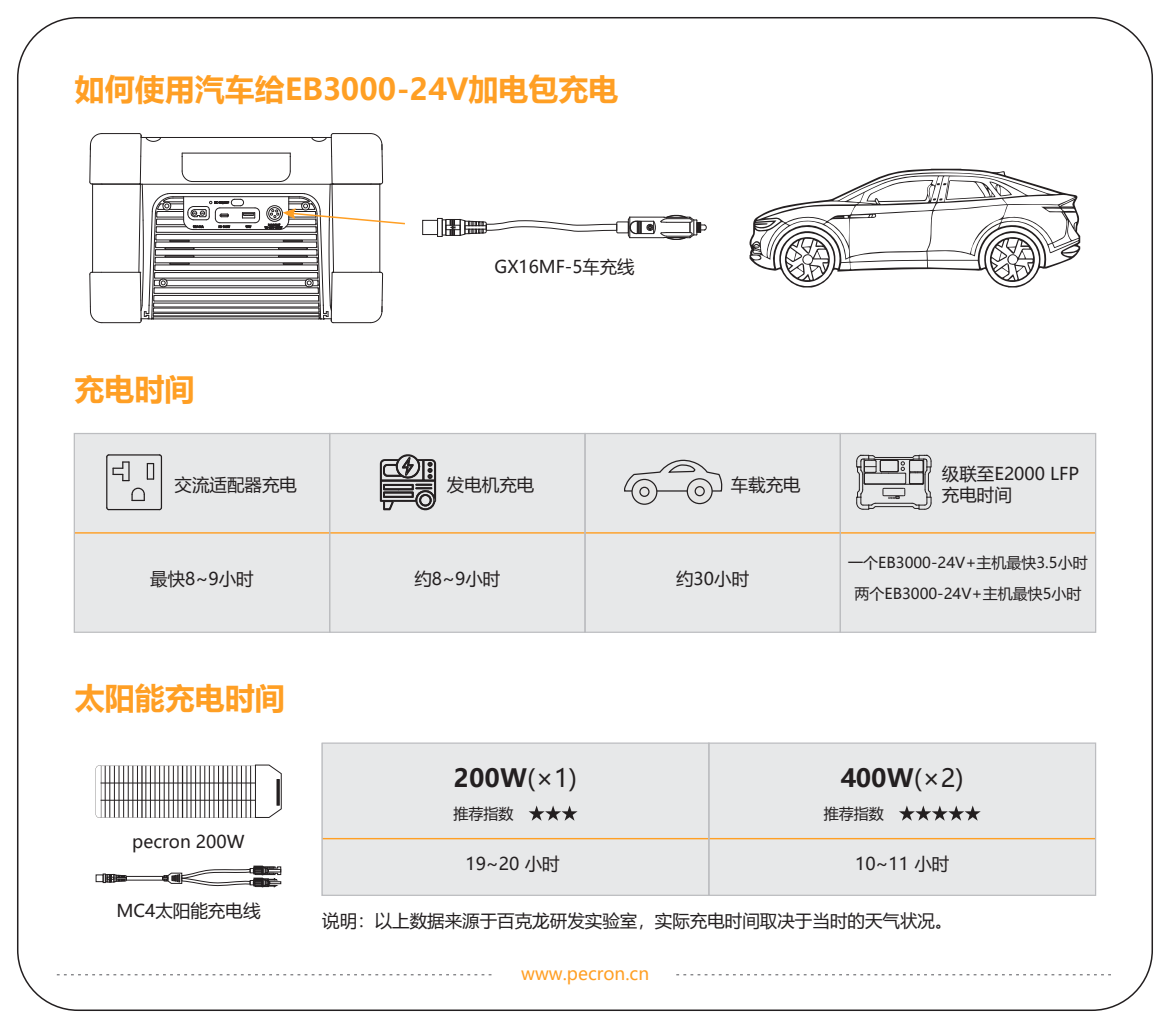
<style>
.page{position:relative;width:1170px;height:1028px;background:#fff}
.page>*{position:absolute;margin:0;border:0;box-sizing:border-box;transform-origin:0 0}
.t1{font:700 30.25px "Microsoft Ya Hei";color:#ff9f24}
.t2{font:700 30px "Microsoft Ya Hei";color:#ff9f24}
.t3{font:700 25px "Microsoft Ya Hei";color:#231f20}
.t4{font:17.5px "Microsoft Ya Hei";color:#231f20}
.t5{font:17.5px "Microsoft Ya Hei";color:#ff9f24}
.t6{font:15px/31px "Microsoft Ya Hei";color:#231f20;text-align:center}
.t7{font:2.75px "Impact";color:#231f20;scale:.96 1}
.s1{font-weight:400}
</style>
<div class="page">
<svg style="left:57px;top:974px;width:435px;height:1px"></svg>
<svg style="left:676px;top:974px;width:435px;height:1px"></svg>
<div style="left:321px;top:743px;width:774px;height:152px;background:#e7e8e9"></div>
<hr style="left:322px;top:838px;width:773px;height:1px;background:#ff9f24">
<div style="left:126px;top:876px;width:37px;height:4px;border:1px solid #231f20"></div>
<svg style="left:103px;top:874px;width:24px;height:8px"></svg>
<svg style="left:162px;top:865px;width:119px;height:22px"></svg>
<svg style="left:96px;top:764px;width:185px;height:54px"></svg>
<hr style="left:277px;top:779px;width:2px;height:26px;background:#231f20">
<svg style="left:528px;top:805px;width:49px;height:15px"></svg>
<svg style="left:899px;top:805px;width:81px;height:15px"></svg>
<div style="left:321px;top:742px;width:388px;height:154px;border:1px solid #bcbdc0"></div>
<div style="left:708px;top:742px;width:388px;height:154px;border:1px solid #bcbdc0"></div>
<hr style="left:102px;top:133px;width:37px;height:1px;background:#231f20">
<hr style="left:89px;top:156px;width:2px;height:26px;background:#231f20">
<hr style="left:101px;top:183px;width:39px;height:1px;background:#231f20">
<hr style="left:92px;top:184px;width:1px;height:88px;background:#231f20">
<hr style="left:102px;top:184px;width:38px;height:1px;background:#231f20">
<hr style="left:102px;top:322px;width:37px;height:1px;background:#231f20">
<hr style="left:89px;top:274px;width:2px;height:32px;background:#231f20">
<hr style="left:101px;top:272px;width:39px;height:1px;background:#231f20">
<svg style="left:90px;top:133px;width:12px;height:23px"></svg>
<svg style="left:89px;top:181px;width:13px;height:4px"></svg>
<svg style="left:90px;top:306px;width:12px;height:17px"></svg>
<svg style="left:89px;top:272px;width:12px;height:3px"></svg>
<svg style="left:749px;top:169px;width:331px;height:118px"></svg>
<svg style="left:138px;top:133px;width:267px;height:190px"></svg>
<div style="left:442px;top:220px;width:4px;height:15px;border:1px solid #231f20"></div>
<div style="left:445px;top:225px;width:15px;height:5px;border:1px solid #231f20"></div>
<div style="left:422px;top:220px;width:16px;height:15px;border:1px solid #231f20"></div>
<div style="left:437px;top:218px;width:5px;height:19px;border:1px solid #231f20"></div>
<div style="left:445px;top:219px;width:15px;height:17px;border:1px solid #231f20"></div>
<svg style="left:450px;top:214px;width:256px;height:26px"></svg>
<div style="left:74px;top:433px;width:1021px;height:199px;background:#e7e8e9"></div>
<hr style="left:74px;top:532px;width:1021px;height:1px;background:#ff9f24">
<svg style="left:379px;top:454px;width:57px;height:57px"></svg>
<div style="left:420px;top:495px;width:10px;height:10px;border:1px solid #242021;border-radius:50%"></div>
<svg style="left:624px;top:459px;width:98px;height:33px"></svg>
<svg style="left:687px;top:479px;width:25px;height:24px"></svg>
<div style="left:686px;top:478px;width:26px;height:26px;border:1px solid #242021;border-radius:50%"></div>
<div style="left:695px;top:486px;width:9px;height:9px;background:#e6e6e5;border-radius:50%"></div>
<div style="left:694px;top:486px;width:10px;height:10px;border:1px solid #242021;border-radius:50%"></div>
<div style="left:632px;top:479px;width:24px;height:25px;background:#e6e6e5;border-radius:50%"></div>
<div style="left:631px;top:479px;width:26px;height:26px;border:1px solid #242021;border-radius:50%"></div>
<div style="left:639px;top:486px;width:10px;height:11px;border:1px solid #242021;border-radius:50%"></div>
<div style="left:74px;top:433px;width:256px;height:200px;border:1px solid #bcbdc0"></div>
<div style="left:329px;top:433px;width:256px;height:200px;border:1px solid #bcbdc0"></div>
<div style="left:584px;top:433px;width:256px;height:200px;border:1px solid #bcbdc0"></div>
<div style="left:839px;top:433px;width:257px;height:200px;border:1px solid #bcbdc0"></div>
<hr style="left:161px;top:457px;width:1px;height:50px;background:#231f20">
<hr style="left:109px;top:509px;width:50px;height:1px;background:#231f20">
<hr style="left:106px;top:457px;width:1px;height:50px;background:#231f20">
<hr style="left:109px;top:454px;width:50px;height:1px;background:#231f20">
<svg style="left:131px;top:487px;width:14px;height:14px"></svg>
<svg style="left:147px;top:454px;width:16px;height:25px"></svg>
<svg style="left:158px;top:506px;width:5px;height:5px"></svg>
<svg style="left:106px;top:506px;width:4px;height:5px"></svg>
<svg style="left:106px;top:454px;width:24px;height:27px"></svg>
<svg style="left:856px;top:454px;width:75px;height:56px"></svg>
<h2 class="t2" style="left:75px;top:68px;width:545px">如何使用汽车给EB3000-24V加电包充电</h2>
<p class="t4" style="left:494px;top:255px;width:141px">GX16MF-5车充线</p>
<h1 class="t1" style="left:74px;top:368px;width:122px">充电时间</h1>
<p class="t4" style="left:174px;top:472px;width:124px">交流适配器充电</p>
<p class="t4" style="left:150px;top:566px;width:105px">最快8~9小时</p>
<p class="t4" style="left:447px;top:472px;width:89px">发电机充电</p>
<p class="t4" style="left:414px;top:566px;width:87px">约8~9小时</p>
<p class="t4" style="left:730px;top:472px;width:71px">车载充电</p>
<p class="t4" style="left:676px;top:566px;width:75px">约30小时</p>
<p class="t4" style="left:941px;top:462px;width:139px">级联至E2000 LFP</p>
<p class="t7" style="left:888px;top:495px;width:8px">E2000</p>
<p class="t4" style="left:941px;top:483px;width:71px">充电时间</p>
<p class="t6" style="left:848px;top:547px;width:241px">一个EB3000-24V+主机最快3.5小时两个EB3000-24V+主机最快5小时</p>
<h1 class="t1" style="left:75px;top:677px;width:211px">太阳能充电时间</h1>
<p class="t4" style="left:132px;top:829px;width:114px">pecron 200W</p>
<p class="t4" style="left:116px;top:898px;width:146px">MC4太阳能充电线</p>
<h3 class="t3" style="left:454px;top:761px;width:125px">200W<span class="s1">(×1)</span></h3>
<h3 class="t3" style="left:840px;top:761px;width:125px">400W<span class="s1">(×2)</span></h3>
<p class="t6" style="left:453px;top:798px;width:61px">推荐指数</p>
<p class="t6" style="left:823px;top:798px;width:61px">推荐指数</p>
<p class="t4" style="left:465px;top:851px;width:96px">19~20 小时</p>
<p class="t4" style="left:855px;top:851px;width:96px">10~11 小时</p>
<p class="t4" style="left:322px;top:908px;width:632px">说明：以上数据来源于百克龙研发实验室，实际充电时间取决于当时的天气状况。</p>
<p class="t5" style="left:521px;top:961px;width:129px">www.pecron.cn</p>
</div>
